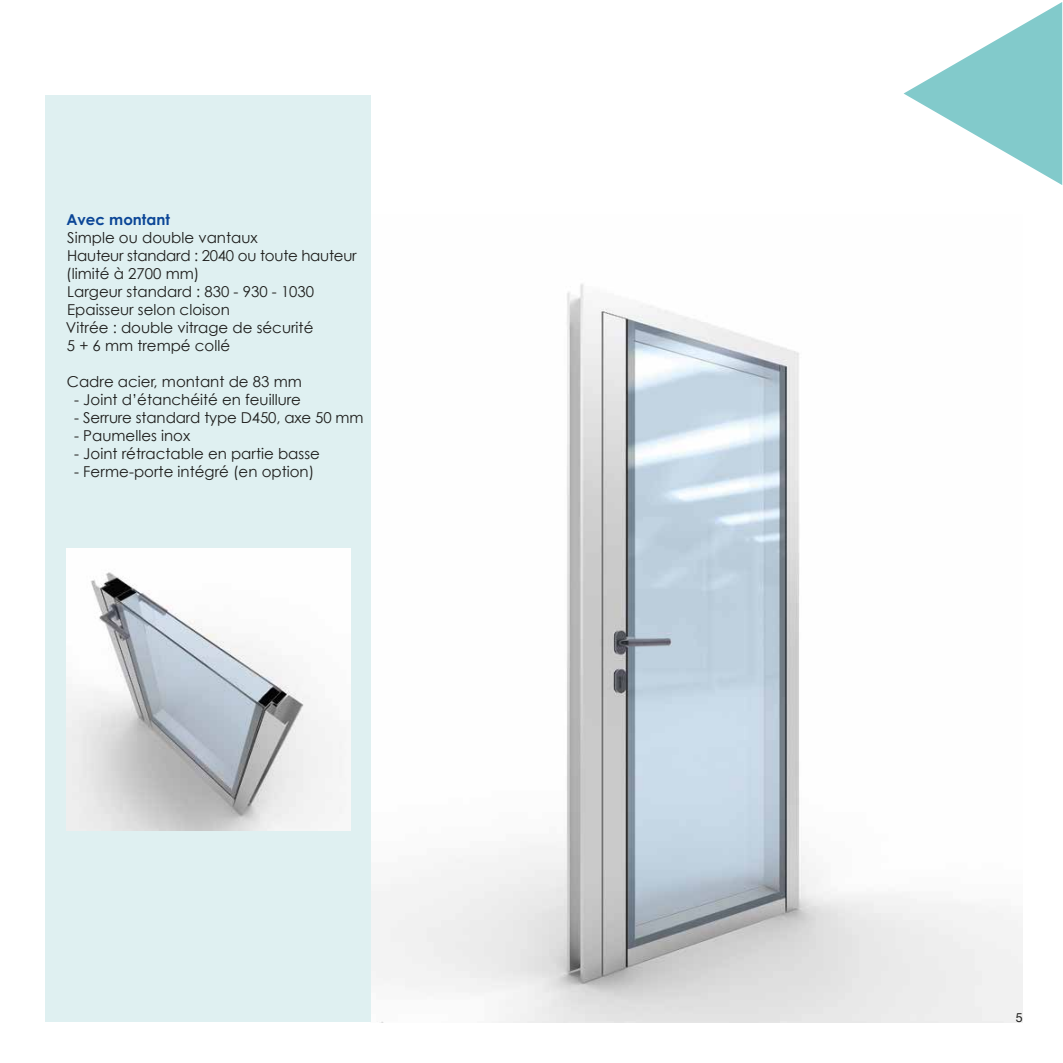
<style>
.page{position:relative;width:1063px;height:1063px;background:#fff}
.page>*{position:absolute;margin:0;border:0;box-sizing:border-box;transform-origin:0 0}
.t1{font:15px/18px "Century Gothic";color:#1d1d1b}
.t2{font:700 15px "Century Gothic";color:#0b4697}
.t3{font:12.5px "Helvetica Neue";color:#1d1d1b}
</style>
<div class="page">
<img style="left:371px;top:284px;width:652px;height:738px">
<div style="left:45px;top:95px;width:326px;height:927px;background:#dff0f1"></div>
<img style="left:67px;top:549px;width:284px;height:282px">
<svg style="left:904px;top:2px;width:159px;height:183px"></svg>
<p class="t2" style="left:66px;top:208px;width:105px">Avec montant</p>
<p class="t1" style="left:66px;top:229px;width:292px">Simple ou double vantaux<br>Hauteur standard : 2040 ou toute hauteur (limité à 2700 mm)<br>Largeur standard : 830 - 930 - 1030<br>Epaisseur selon cloison<br>Vitrée : double vitrage de sécurité<br>5 + 6 mm trempé collé</p>
<p class="t1" style="left:67px;top:373px;width:236px">Cadre acier, montant de 83 mm</p>
<p class="t1" style="left:74px;top:391px;width:228px">- Joint d’étanchéité en feuillure</p>
<p class="t1" style="left:74px;top:409px;width:291px">- Serrure standard type D450, axe 50 mm</p>
<p class="t1" style="left:74px;top:427px;width:118px">- Paumelles inox</p>
<p class="t1" style="left:74px;top:445px;width:247px">- Joint rétractable en partie basse</p>
<p class="t1" style="left:74px;top:463px;width:242px">- Ferme-porte intégré (en option)</p>
<p class="t3" style="left:1016px;top:1008px;width:8px">5</p>
</div>
